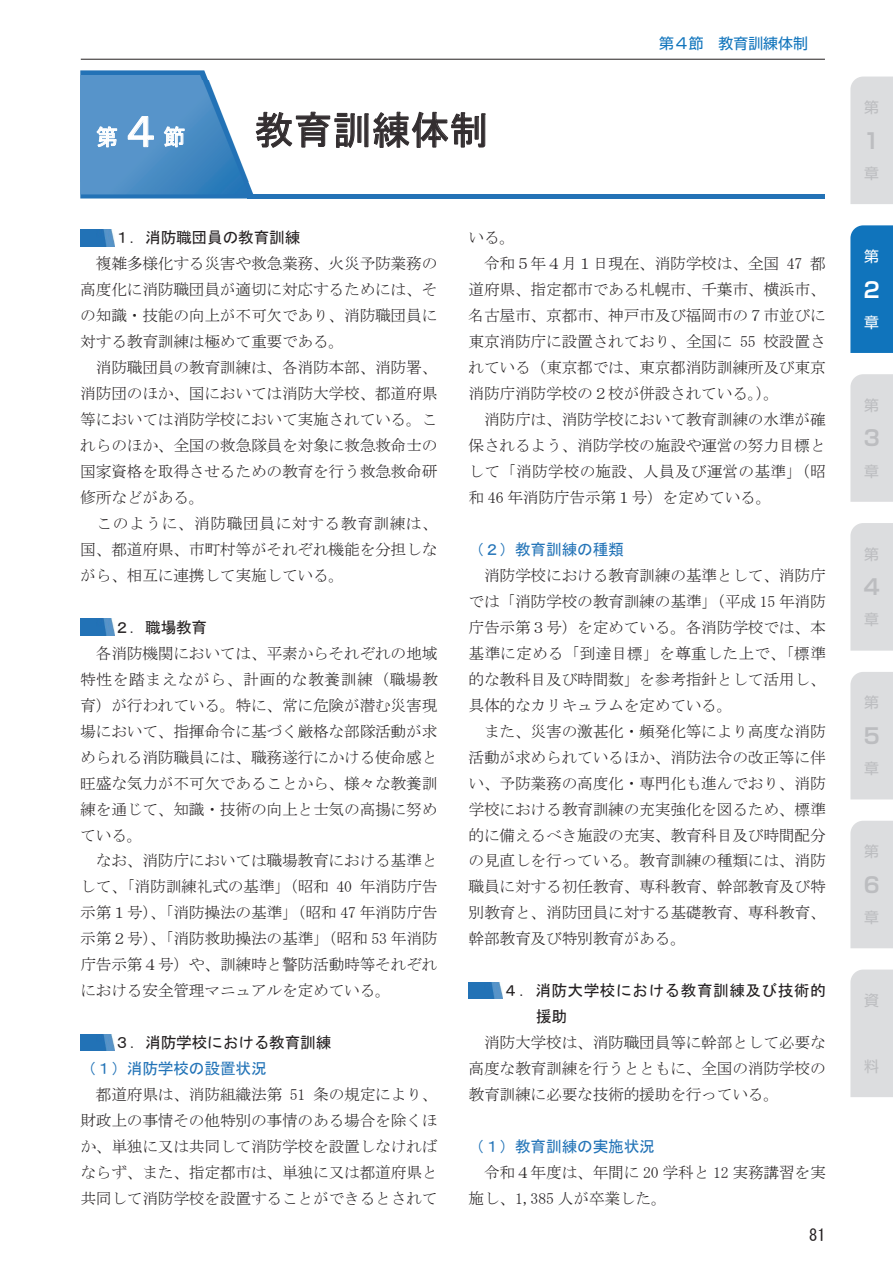
<style>
.page{position:relative;width:893px;height:1263px;background:#fff}
.page>*{position:absolute;margin:0;border:0;box-sizing:border-box;transform-origin:0 0}
.t1{font:39px "MS Gothic";color:#332e30}
.t2{font:22.5px "MS Gothic";color:#fff}
.t3{font:700 21.3px "Shin Go Pr 6 N De";color:#bcbdc0}
.t4{font:700 21.3px "Shin Go Pr 6 N De";color:#fff}
.t5{font:16.5px "MS Gothic";color:#231f20}
.t6{font:15.75px/26px "MS Mincho";letter-spacing:-.015em;color:#231f20;text-align:justify}
.t7{font:15.75px "MS Gothic";letter-spacing:-.015em;color:#2273b7}
.t8{font:15.75px "MS Gothic";letter-spacing:-.01em;color:#231f20}
.t9{font:15.75px "MS Mincho";letter-spacing:.005em;color:#231f20}
.t10{font:15.75px/26px "MS Gothic";letter-spacing:.03em;color:#231f20}
.t11{font:14.85px "Shin Go Pr 6 N";color:#bcbdc0}
.t12{font:14.85px "Shin Go Pr 6 N";color:#1074bc}
.t13{font:14.85px "Shin Go Pr 6 N";color:#fff}
.s1{font-size:45px}
</style>
<div class="page">
<hr style="left:81px;top:59px;width:744px;height:1px;background:#231f20">
<img style="left:80px;top:230px;width:34px;height:16px">
<img style="left:80px;top:619px;width:34px;height:16px">
<img style="left:80px;top:1034px;width:34px;height:17px">
<img style="left:469px;top:982px;width:33px;height:17px">
<svg style="left:80px;top:70px;width:173px;height:128px"></svg>
<img style="left:80px;top:75px;width:169px;height:119px">
<img style="left:81px;top:81px;width:167px;height:100px">
<hr style="left:247px;top:194px;width:577px;height:4px;background:#2372b6">
<div style="left:850px;top:77px;width:43px;height:127px;background:#dcdddf"></div>
<div style="left:850px;top:374px;width:43px;height:128px;background:#dcdddf"></div>
<div style="left:850px;top:523px;width:43px;height:128px;background:#dcdddf"></div>
<div style="left:850px;top:672px;width:43px;height:127px;background:#dcdddf"></div>
<div style="left:850px;top:821px;width:43px;height:127px;background:#dcdddf"></div>
<div style="left:850px;top:225px;width:43px;height:128px;background:#1074bc"></div>
<div style="left:850px;top:969px;width:43px;height:128px;background:#dcdddf"></div>
<h2 class="t2" style="left:96px;top:126px;width:91px">第<span class="s1">４</span>節</h2>
<h1 class="t1" style="left:255px;top:110px;width:235px">教育訓練体制</h1>
<p class="t12" style="left:659px;top:31px;width:150px">第４節　教育訓練体制</p>
<p class="t8" style="left:114px;top:230px;width:188px">１．消防職団員の教育訓練</p>
<p class="t6" style="left:80px;top:251px;width:359px;text-indent:16px">複雑多様化する災害や救急業務、火災予防業務の高度化に消防職団員が適切に対応するためには、その知識・技能の向上が不可欠であり、消防職団員に対する教育訓練は極めて重要である。</p>
<p class="t6" style="left:80px;top:355px;width:359px;text-indent:16px">消防職団員の教育訓練は、各消防本部、消防署、消防団のほか、国においては消防大学校、都道府県等においては消防学校において実施されている。これらのほか、全国の救急隊員を対象に救急救命士の国家資格を取得させるための教育を行う救急救命研修所などがある。</p>
<p class="t6" style="left:80px;top:510px;width:359px;text-indent:16px">このように、消防職団員に対する教育訓練は、国、都道府県、市町村等がそれぞれ機能を分担しながら、相互に連携して実施している。</p>
<p class="t8" style="left:114px;top:619px;width:95px">２．職場教育</p>
<p class="t6" style="left:80px;top:640px;width:359px;text-indent:16px">各消防機関においては、平素からそれぞれの地域特性を踏まえながら、計画的な教養訓練（職場教育）が行われている。特に、常に危険が潜む災害現場において、指揮命令に基づく厳格な部隊活動が求められる消防職員には、職務遂行にかける使命感と旺盛な気力が不可欠であることから、様々な教養訓練を通じて、知識・技術の向上と士気の高揚に努めている。</p>
<p class="t6" style="left:80px;top:848px;width:359px;text-indent:16px">なお、消防庁においては職場教育における基準として、「消防訓練礼式の基準」（昭和 40 年消防庁告示第１号）、「消防操法の基準」（昭和 47 年消防庁告示第２号）、「消防救助操法の基準」（昭和 53 年消防庁告示第４号）や、訓練時と警防活動時等それぞれにおける安全管理マニュアルを定めている。</p>
<p class="t8" style="left:114px;top:1035px;width:219px">３．消防学校における教育訓練</p>
<p class="t7" style="left:80px;top:1060px;width:188px">（１）消防学校の設置状況</p>
<p class="t6" style="left:80px;top:1081px;width:359px;text-indent:16px">都道府県は、消防組織法第 51 条の規定により、財政上の事情その他特別の事情のある場合を除くほか、単独に又は共同して消防学校を設置しなければならず、また、指定都市は、単独に又は都道府県と共同して消防学校を設置することができるとされて</p>
<p class="t6" style="left:468px;top:225px;width:48px">いる。</p>
<p class="t6" style="left:484px;top:251px;width:343px">令和５年４月１日現在、消防学校は、全国 47 都</p>
<p class="t6" style="left:468px;top:277px;width:359px">道府県、指定都市である札幌市、千葉市、横浜市、</p>
<p class="t6" style="left:468px;top:303px;width:359px">名古屋市、京都市、神戸市及び福岡市の７市並びに</p>
<p class="t6" style="left:468px;top:329px;width:359px">東京消防庁に設置されており、全国に 55 校設置さ</p>
<p class="t6" style="left:468px;top:355px;width:359px">れている（東京都では、東京都消防訓練所及び東京</p>
<p class="t6" style="left:468px;top:380px;width:312px">消防庁消防学校の２校が併設されている。）。</p>
<p class="t6" style="left:484px;top:407px;width:343px">消防庁は、消防学校において教育訓練の水準が確</p>
<p class="t6" style="left:468px;top:432px;width:359px">保されるよう、消防学校の施設や運営の努力目標と</p>
<p class="t9" style="left:468px;top:463px;width:359px">して「消防学校の施設、人員及び運営の基準」（昭</p>
<p class="t6" style="left:468px;top:484px;width:304px">和 46 年消防庁告示第１号）を定めている。</p>
<p class="t7" style="left:468px;top:541px;width:157px">（２）教育訓練の種類</p>
<p class="t6" style="left:468px;top:562px;width:359px;text-indent:16px">消防学校における教育訓練の基準として、消防庁では「消防学校の教育訓練の基準」（平成 15 年消防庁告示第３号）を定めている。各消防学校では、本基準に定める「到達目標」を尊重した上で、「標準的な教科目及び時間数」を参考指針として活用し、具体的なカリキュラムを定めている。</p>
<p class="t6" style="left:468px;top:718px;width:359px;text-indent:16px">また、災害の激甚化・頻発化等により高度な消防活動が求められているほか、消防法令の改正等に伴い、予防業務の高度化・専門化も進んでおり、消防学校における教育訓練の充実強化を図るため、標準的に備えるべき施設の充実、教育科目及び時間配分の見直しを行っている。教育訓練の種類には、消防職員に対する初任教育、専科教育、幹部教育及び特別教育と、消防団員に対する基礎教育、専科教育、幹部教育及び特別教育がある。</p>
<p class="t10" style="left:536px;top:977px;width:292px;text-indent:-33px">４．消防大学校における教育訓練及び技術的援助</p>
<p class="t6" style="left:469px;top:1029px;width:359px;text-indent:16px">消防大学校は、消防職団員等に幹部として必要な高度な教育訓練を行うとともに、全国の消防学校の教育訓練に必要な技術的援助を行っている。</p>
<p class="t7" style="left:469px;top:1138px;width:188px">（１）教育訓練の実施状況</p>
<p class="t6" style="left:469px;top:1159px;width:359px;text-indent:16px">令和４年度は、年間に 20 学科と 12 実務講習を実施し、1,385 人が卒業した。</p>
<p class="t5" style="left:809px;top:1227px;width:18px">81</p>
<p class="t11" style="left:864px;top:95px;width:16px">第</p>
<h3 class="t3" style="left:861px;top:123px;width:14px">１</h3>
<p class="t11" style="left:864px;top:161px;width:16px">章</p>
<p class="t13" style="left:864px;top:244px;width:16px">第</p>
<h3 class="t4" style="left:861px;top:272px;width:19px">２</h3>
<p class="t13" style="left:864px;top:310px;width:16px">章</p>
<p class="t11" style="left:864px;top:393px;width:16px">第</p>
<h3 class="t3" style="left:861px;top:421px;width:19px">３</h3>
<p class="t11" style="left:864px;top:459px;width:16px">章</p>
<p class="t11" style="left:864px;top:542px;width:16px">第</p>
<h3 class="t3" style="left:861px;top:570px;width:20px">４</h3>
<p class="t11" style="left:864px;top:608px;width:16px">章</p>
<p class="t11" style="left:864px;top:690px;width:16px">第</p>
<h3 class="t3" style="left:861px;top:718px;width:19px">５</h3>
<p class="t11" style="left:864px;top:756px;width:16px">章</p>
<p class="t11" style="left:864px;top:839px;width:16px">第</p>
<h3 class="t3" style="left:861px;top:867px;width:19px">６</h3>
<p class="t11" style="left:864px;top:905px;width:16px">章</p>
<p class="t11" style="left:864px;top:988px;width:16px">資</p>
<p class="t11" style="left:864px;top:1054px;width:16px">料</p>
</div>
